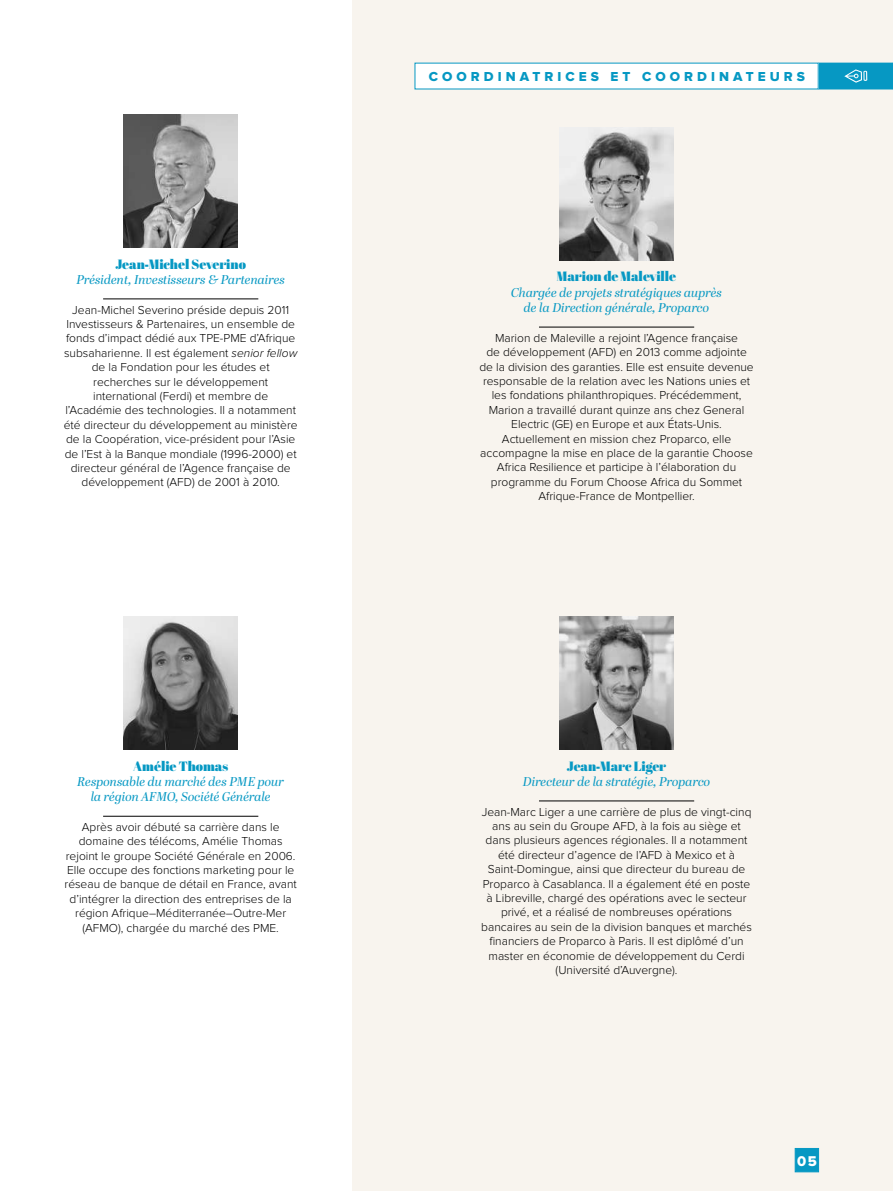
<style>
.page{position:relative;width:893px;height:1191px;background:#fff}
.page>*{position:absolute;margin:0;border:0;box-sizing:border-box;transform-origin:0 0}
.t1{font:14.7px "Proxima Nova Extrabld";color:#fff}
.t2{font:900 13.5px "Abril Display";color:#0698c3}
.t3{font:13.5px "Proxima Nova Extrabld";letter-spacing:.3em;color:#0698c3}
.t4{font:italic 12.75px/15.3px "Abril Display";color:#0698c3;text-align:center}
.t5{font:300 12px/14.4px "Proxima Nova";color:#000;text-align:center}
.s1{font-family:"Proxima Nova"}
.s2{font-style:italic}
</style>
<div class="page">
<div style="left:353px;top:0;width:540px;height:1191px;background:#f8f4ee"></div>
<img style="left:124px;top:115px;width:113px;height:132px">
<hr style="left:103px;top:299px;width:155px;height:1px;background:#000">
<img style="left:124px;top:617px;width:113px;height:132px">
<hr style="left:103px;top:816px;width:155px;height:1px;background:#000">
<img style="left:560px;top:128px;width:113px;height:132px">
<hr style="left:539px;top:327px;width:155px;height:1px;background:#000">
<img style="left:560px;top:617px;width:113px;height:132px">
<hr style="left:539px;top:800px;width:155px;height:1px;background:#000">
<div style="left:795px;top:1148px;width:24px;height:24px;background:#0698c3;border:1px solid #0698c3"></div>
<div style="left:819px;top:63px;width:74px;height:26px;background:#0698c3"></div>
<svg style="left:844px;top:69px;width:23px;height:14px"></svg>
<div style="left:415px;top:63px;width:403px;height:26px;background:#fff"></div>
<p class="t2" style="left:115px;top:254px;width:132px">Jean<span class="s1">-</span>Michel Severino</p>
<p class="t4" style="left:76px;top:272px;width:210px">Président, Investisseurs &amp; Partenaires</p>
<p class="t5" style="left:64px;top:303px;width:235px">Jean-Michel Severino préside depuis 2011<br>Investisseurs &amp; Partenaires, un ensemble de fonds d’impact dédié aux TPE-PME d’Afrique subsaharienne. Il est également <span class="s2">senior fellow </span>de la Fondation pour les études et recherches sur le développement international (Ferdi) et membre de l’Académie des technologies. Il a notamment été directeur du développement au ministère de la Coopération, vice-président pour l’Asie de l’Est à la Banque mondiale (1996-2000) et directeur général de l’Agence française de développement (AFD) de 2001 à 2010.</p>
<p class="t2" style="left:133px;top:756px;width:96px">Amélie Thomas</p>
<p class="t4" style="left:77px;top:774px;width:208px">Responsable du marché des PME pour la région AFMO, Société Générale</p>
<p class="t5" style="left:65px;top:820px;width:234px">Après avoir débuté sa carrière dans le domaine des télécoms, Amélie Thomas rejoint le groupe Société Générale en 2006.<br>Elle occupe des fonctions marketing pour le réseau de banque de détail en France, avant d’intégrer la direction des entreprises de la région Afrique–Méditerranée–Outre-Mer (AFMO), chargée du marché des PME.</p>
<p class="t3" style="left:429px;top:71px;width:378px">COORDINATRICES ET COORDINATEURS</p>
<p class="t2" style="left:557px;top:267px;width:121px">Marion de Maleville</p>
<p class="t4" style="left:511px;top:285px;width:212px">Chargée de projets stratégiques auprès de la Direction générale, Proparco</p>
<p class="t5" style="left:479px;top:331px;width:276px">Marion de Maleville a rejoint l’Agence française<br>de développement (AFD) en 2013 comme adjointe de la division des garanties. Elle est ensuite devenue responsable de la relation avec les Nations unies et les fondations philanthropiques. Précédemment, Marion a travaillé durant quinze ans chez General Electric (GE) en Europe et aux États-Unis.<br>Actuellement en mission chez Proparco, elle accompagne la mise en place de la garantie Choose Africa Resilience et participe à l’élaboration du programme du Forum Choose Africa du Sommet Afrique-France de Montpellier.</p>
<p class="t2" style="left:567px;top:756px;width:101px">Jean<span class="s1">-</span>Marc Liger</p>
<p class="t4" style="left:523px;top:774px;width:189px">Directeur de la stratégie, Proparco</p>
<p class="t5" style="left:481px;top:805px;width:272px">Jean-Marc Liger a une carrière de plus de vingt-cinq ans au sein du Groupe AFD, à la fois au siège et dans plusieurs agences régionales. Il a notamment été directeur d’agence de l’AFD à Mexico et à Saint-Domingue, ainsi que directeur du bureau de Proparco à Casablanca. Il a également été en poste à Libreville, chargé des opérations avec le secteur privé, et a réalisé de nombreuses opérations bancaires au sein de la division banques et marchés financiers de Proparco à Paris. Il est diplômé d’un master en économie de développement du Cerdi (Université d’Auvergne).</p>
<p class="t1" style="left:797px;top:1154px;width:21px">05</p>
</div>
